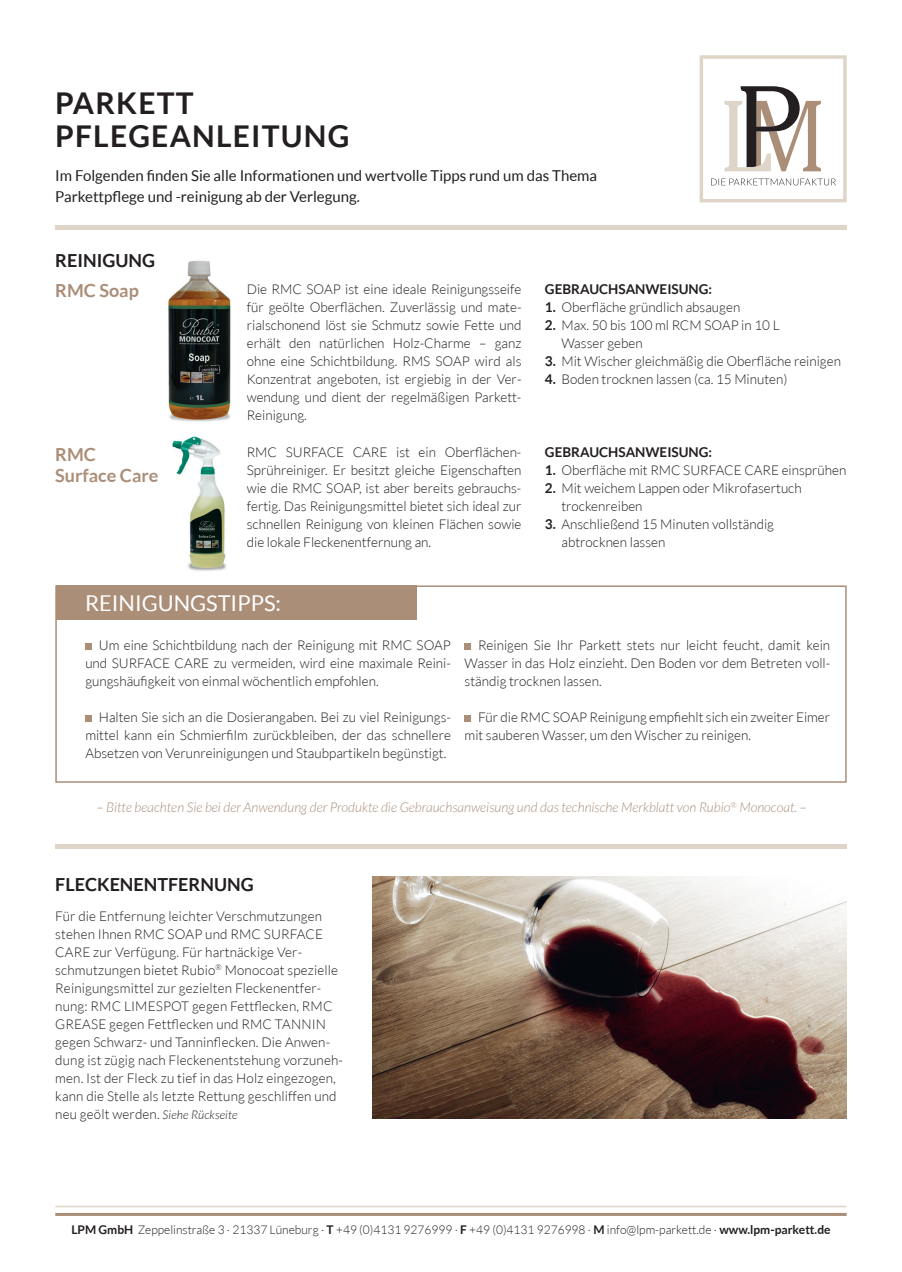
<style>
.page{position:relative;width:902px;height:1272px;background:#fff}
.page>*{position:absolute;margin:0;border:0;box-sizing:border-box;transform-origin:0 0}
.t1{font:700 30px/33px "Lato";letter-spacing:.04em;color:#231f20}
.t2{font:21.75px "Lato";color:#fff}
.t3{font:700 18px "Lato";color:#231f20}
.t4{font:700 18px/21.6px "Lato";color:#ab8e78}
.t5{font:15px/21px "Lato";color:#231f20}
.t6{font:300 13.5px/18px "Lato";color:#231f20;text-align:justify}
.t7{font:italic 300 13.5px "Lato";color:#ab8e78}
.t8{font:700 13.5px "Lato";color:#231f20}
.t9{font:300 12px "Lato";color:#231f20}
.s1{font-weight:700}
.s2{font-style:italic;font-size:12px}
</style>
<div class="page">
<hr style="left:55px;top:1205px;width:791px;height:2px;background:#ded5c8">
<hr style="left:55px;top:1212px;width:791px;height:3px;background:#ab8e78">
<svg style="left:699px;top:55px;width:147px;height:147px"></svg>
<hr style="left:55px;top:225px;width:791px;height:4px;background:#ded5c8">
<div style="left:55px;top:585px;width:791px;height:197px;border:2px solid #ab8e78"></div>
<svg style="left:85px;top:643px;width:6px;height:6px"></svg>
<svg style="left:85px;top:715px;width:6px;height:6px"></svg>
<div style="left:56px;top:585px;width:361px;height:34px;background:#ab8e78"></div>
<img style="left:172px;top:436px;width:54px;height:135px">
<img style="left:168px;top:260px;width:63px;height:162px">
<div style="left:55px;top:844px;width:791px;height:5px;background:#ded5c8"></div>
<img style="left:373px;top:876px;width:473px;height:242px">
<svg style="left:464px;top:643px;width:6px;height:6px"></svg>
<svg style="left:464px;top:715px;width:6px;height:6px"></svg>
<h1 class="t1" style="left:55px;top:86px;width:296px">PARKETT<br>PFLEGEANLEITUNG</h1>
<p class="t5" style="left:55px;top:165px;width:543px">Im Folgenden finden Sie alle Informationen und wertvolle Tipps rund um das Thema<br>Parkettpflege und -reinigung ab der Verlegung.</p>
<h3 class="t3" style="left:55px;top:250px;width:101px">REINIGUNG</h3>
<h3 class="t4" style="left:55px;top:280px;width:85px">RMC Soap</h3>
<h3 class="t4" style="left:55px;top:443px;width:105px">RMC<br>Surface Care</h3>
<p class="t6" style="left:247px;top:280px;width:276px">Die RMC SOAP ist eine ideale Reinigungsseife für geölte Oberflächen. Zuverlässig und mate&shy;rialschonend löst sie Schmutz sowie Fette und erhält den natürlichen Holz-Charme – ganz ohne eine Schichtbildung. RMS SOAP wird als Konzentrat angeboten, ist ergiebig in der Ver&shy;wendung und dient der regelmäßigen Parkett-Reinigung.</p>
<p class="t8" style="left:545px;top:281px;width:169px">GEBRAUCHSANWEISUNG:</p>
<p class="t6" style="left:545px;top:298px;width:197px"><span class="s1">1.</span> Oberfläche gründlich absaugen</p>
<p class="t6" style="left:561px;top:316px;width:220px;text-indent:-16px"><span class="s1">2.</span> Max. 50 bis 100 ml RCM SOAP in 10 L<br>Wasser geben</p>
<p class="t6" style="left:545px;top:352px;width:297px"><span class="s1">3.</span> Mit Wischer gleichmäßig die Oberfläche reinigen</p>
<p class="t6" style="left:545px;top:370px;width:244px"><span class="s1">4.</span> Boden trocknen lassen (ca. 15 Minuten)</p>
<p class="t6" style="left:247px;top:443px;width:276px">RMC SURFACE CARE ist ein Oberflächen-Sprühreiniger. Er besitzt gleiche Eigenschaften wie die RMC SOAP, ist aber bereits gebrauchs&shy;fertig. Das Reinigungsmittel bietet sich ideal zur schnellen Reinigung von kleinen Flächen sowie die lokale Fleckenentfernung an.</p>
<p class="t8" style="left:545px;top:444px;width:169px">GEBRAUCHSANWEISUNG:</p>
<p class="t6" style="left:545px;top:461px;width:303px"><span class="s1">1.</span> Oberfläche mit RMC SURFACE CARE einsprühen</p>
<p class="t6" style="left:561px;top:479px;width:242px;text-indent:-16px"><span class="s1">2.</span> Mit weichem Lappen oder Mikrofasertuch trockenreiben</p>
<p class="t6" style="left:561px;top:515px;width:214px;text-indent:-16px"><span class="s1">3.</span> Anschließend 15 Minuten vollständig abtrocknen lassen</p>
<h2 class="t2" style="left:85px;top:590px;width:197px">REINIGUNGSTIPPS:</h2>
<p class="t6" style="left:85px;top:635px;width:367px;text-indent:14px">Um eine Schichtbildung nach der Reinigung mit RMC SOAP und SURFACE CARE zu vermeiden, wird eine maximale Reini&shy;gungshäufigkeit von einmal wöchentlich empfohlen.</p>
<p class="t6" style="left:85px;top:707px;width:367px;text-indent:14px">Halten Sie sich an die Dosierangaben. Bei zu viel Reinigungs&shy;mittel kann ein Schmierfilm zurückbleiben, der das schnellere Absetzen von Verunreinigungen und Staubpartikeln begünstigt.</p>
<p class="t6" style="left:464px;top:635px;width:367px;text-indent:14px">Reinigen Sie Ihr Parkett stets nur leicht feucht, damit kein Wasser in das Holz einzieht. Den Boden vor dem Betreten voll&shy;ständig trocknen lassen.</p>
<p class="t6" style="left:464px;top:707px;width:367px;text-indent:14px">Für die RMC SOAP Reinigung empfiehlt sich ein zweiter Eimer mit sauberen Wasser, um den Wischer zu reinigen.</p>
<p class="t7" style="left:97px;top:800px;width:711px">– Bitte beachten Sie bei der Anwendung der Produkte die Gebrauchsanweisung und das technische Merkblatt von Rubio<sup>®</sup> Monocoat. –</p>
<h3 class="t3" style="left:55px;top:874px;width:200px">FLECKENENTFERNUNG</h3>
<p class="t6" style="left:55px;top:906px;width:289px;text-align:left">Für die Entfernung leichter Verschmutzungen stehen Ihnen RMC SOAP und RMC SURFACE CARE zur Verfügung. Für hartnäckige Ver&shy;schmutzungen bietet Rubio<sup>®</sup> Monocoat spezielle Reinigungsmittel zur gezielten Fleckenentfer&shy;nung: RMC LIMESPOT gegen Fettflecken, RMC GREASE gegen Fettflecken und RMC TANNIN gegen Schwarz- und Tanninflecken. Die Anwen&shy;dung ist zügig nach Fleckenentstehung vorzuneh&shy;men. Ist der Fleck zu tief in das Holz eingezogen, kann die Stelle als letzte Rettung geschliffen und neu geölt werden. <span class="s2">Siehe Rückseite</span></p>
<p class="t9" style="left:71px;top:1223px;width:760px"><span class="s1">LPM GmbH</span> Zeppelinstraße 3 · 21337 Lüneburg · <span class="s1">T</span> +49 (0)4131 9276999 · <span class="s1">F</span> +49 (0)4131 9276998 · <span class="s1">M</span> info@lpm-parkett.de · <span class="s1">www.lpm-parkett.de</span></p>
</div>
